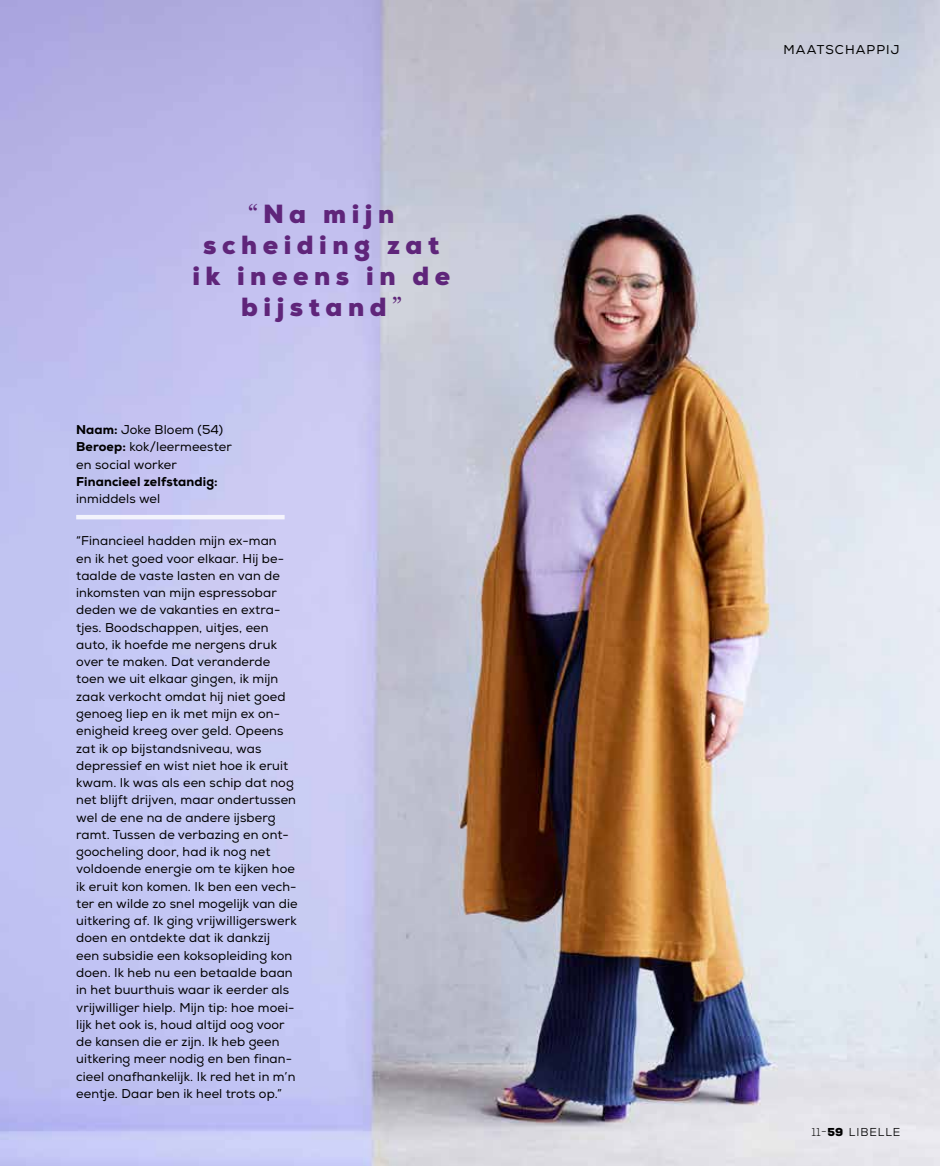
<style>
.page{position:relative;width:940px;height:1166px;background:#fff}
.page>*{position:absolute;margin:0;border:0;box-sizing:border-box;transform-origin:0 0}
.t1{font:900 26.25px/30.9px "Nexa";letter-spacing:.21em;color:#5f257a;text-align:center}
.t2{font:12.75px/17.2px "Nexa";letter-spacing:.01em;color:#000}
.t3{font:800 12.75px "Nexa";letter-spacing:.01em;color:#000}
.t4{font:12.75px "Nexa";letter-spacing:.085em;color:#000}
.t5{font:11.55px "Nexa";letter-spacing:.08em;color:#000}
.s1{font-family:"Miller Display";font-weight:400}
.s2{font-weight:800}
.s3{font-weight:300}
.s4{font-weight:900}
</style>
<div class="page">
<img style="left:0;top:0;width:940px;height:1165px">
<div style="left:76px;top:514px;width:209px;height:5px;background:#f3f3fc"></div>
<h1 class="t1" style="left:192px;top:198px;width:259px"><span class="s1">“</span>Na mijn scheiding zat ik ineens in de bijstand<span class="s1">”</span></h1>
<p class="t2" style="left:76px;top:421px;width:157px"><span class="s2">Naam:</span> Joke Bloem (54)<br><span class="s2">Beroep:</span> kok/leermeester en social worker</p>
<p class="t3" style="left:76px;top:473px;width:143px">Financieel zelfstandig:</p>
<p class="t2" style="left:76px;top:490px;width:86px">inmiddels wel</p>
<p class="t2" style="left:76px;top:532px;width:223px">“Financieel hadden mijn ex-man<br>en ik het goed voor elkaar. Hij be&shy;taalde de vaste lasten en van de inkomsten van mijn espressobar deden we de vakanties en extraa tjes. Boodschappen, uitjes, een auto, ik hoefde me nergens druk over te maken. Dat veranderde toen we uit elkaar gingen, ik mijn zaak verkocht omdat hij niet goed genoeg liep en ik met mijn ex on&shy;enigheid kreeg over geld. Opeens zat ik op bijstandsniveau, was depressief en wist niet hoe ik eruit kwam. Ik was als een schip dat nog net blijft drijven, maar ondertussen wel de ene na de andere ijsberg ramt. Tussen de verbazing en ont&shy;goocheling door, had ik nog net voldoende energie om te kijken hoe ik eruit kon komen. Ik ben een vech&shy;ter en wilde zo snel mogelijk van die uitkering af. Ik ging vrijwilligerswerk doen en ontdekte dat ik dankzij<br>een subsidie een koksopleiding kon doen. Ik heb nu een betaalde baan in het buurthuis waar ik eerder als vrijwilliger hielp. Mijn tip: hoe moei&shy;lijk het ook is, houd altijd oog voor de kansen die er zijn. Ik heb geen uitkering meer nodig en ben finan&shy;cieel onafhankelijk. Ik red het in m’n eentje. Daar ben ik heel trots op.”</p>
<p class="t4" style="left:783px;top:42px;width:117px">MAATSCHAPPIJ</p>
<p class="t5" style="left:811px;top:1123px;width:90px"><span class="s3">11-</span><span class="s4">59</span> LIBELLE</p>
</div>
